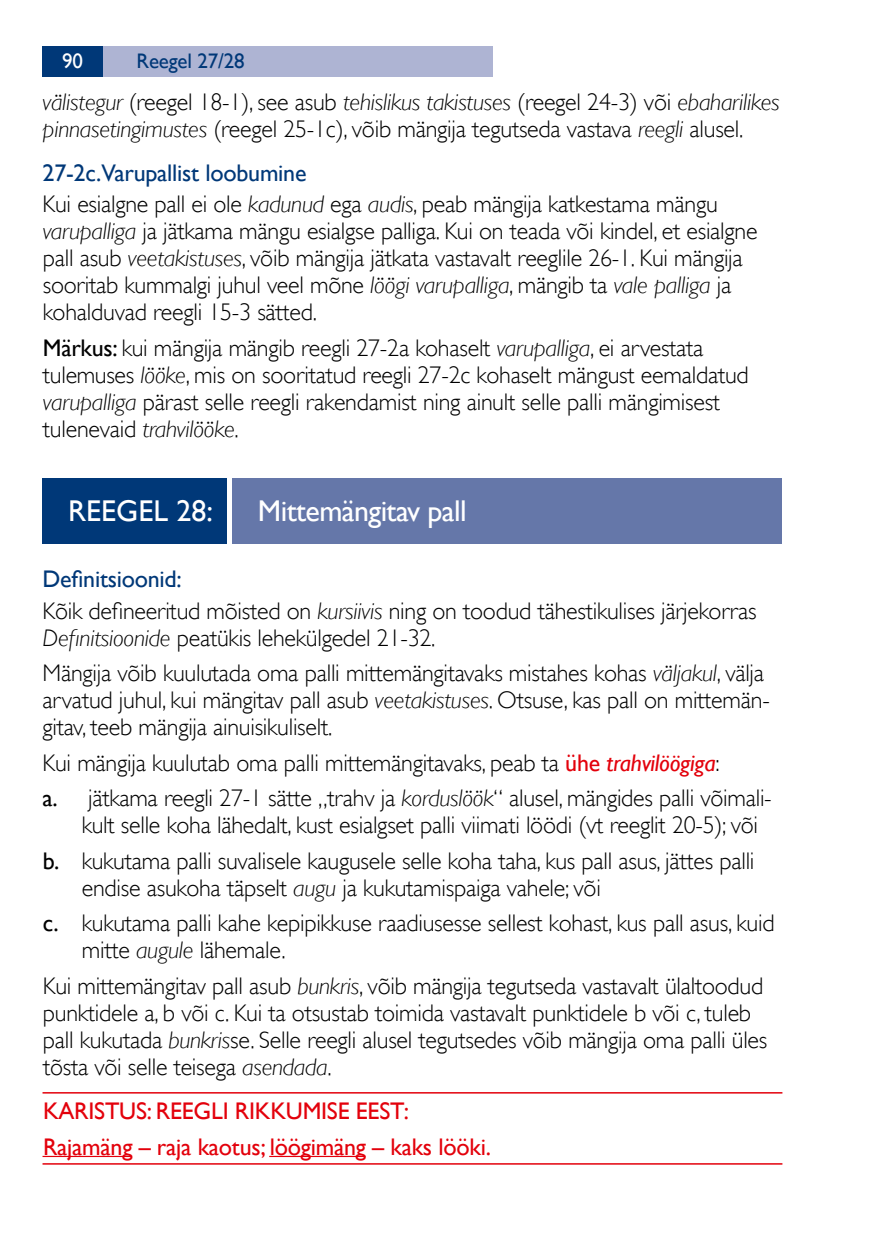
<style>
.page{position:relative;width:893px;height:1234px;background:#fff}
.page>*{position:absolute;margin:0;border:0;box-sizing:border-box;transform-origin:0 0}
.t1{font:30px "Gill Sans";letter-spacing:-.02em;color:#fff}
.t2{font:30px "Gill Sans";color:#fff}
.t3{font:300 24px/27px "Gill Sans";letter-spacing:-.01em;color:#000}
.t4{font:24px/35.4px "Gill Sans";letter-spacing:-.01em;color:#e3000b}
.t5{font:21px "Gill Sans";letter-spacing:-.01em;color:#003878}
.t6{font:21px "Gill Sans";color:#fff}
.s1{font-style:italic}
.s2{font-weight:400;color:#003878}
.s3{font-weight:400}
.s4{font-weight:400;color:#e3000b}
.s5{font-weight:400;font-style:italic;color:#e3000b}
</style>
<div class="page">
<div style="left:43px;top:46px;width:450px;height:30px;background:#aeb4d3"></div>
<div style="left:43px;top:46px;width:60px;height:30px;background:#003878"></div>
<hr style="left:43px;top:1091px;width:739px;height:2px;background:#e3000b">
<hr style="left:43px;top:1162px;width:739px;height:2px;background:#e3000b">
<hr style="left:43px;top:1155px;width:89px;height:1px;background:#e3000b">
<hr style="left:269px;top:1155px;width:96px;height:1px;background:#e3000b">
<div style="left:43px;top:478px;width:184px;height:65px;background:#003878"></div>
<div style="left:232px;top:478px;width:550px;height:65px;background:#6577a9"></div>
<p class="t6" style="left:62px;top:49px;width:22px">90</p>
<p class="t5" style="left:137px;top:49px;width:109px">Reegel 27/28</p>
<p class="t3" style="left:43px;top:88px;width:739px"><span class="s1">välistegur</span> (reegel 18-1), see asub <span class="s1">tehislikus takistuses</span> (reegel 24-3) või <span class="s1">ebaharilikes pinnasetingimustes</span> (reegel 25-1c), võib mängija tegutseda vastava <span class="s1">reegli</span> alusel.</p>
<p class="t3" style="left:43px;top:157px;width:677px;line-height:31.2px"><span class="s2">27-2c.Varupallist loobumine<br></span>Kui esialgne pall ei ole <span class="s1">kadunud</span> ega <span class="s1">audis</span>, peab mängija katkestama mängu</p>
<p class="t3" style="left:43px;top:217px;width:716px"><span class="s1">varupalliga</span> ja jätkama mängu esialgse palliga. Kui on teada või kindel, et esialgne pall asub <span class="s1">veetakistuses</span>, võib mängija jätkata vastavalt reeglile 26-1. Kui mängija sooritab kummalgi juhul veel mõne <span class="s1">löögi varupalliga</span>, mängib ta <span class="s1">vale palliga</span> ja kohalduvad reegli 15-3 sätted.</p>
<p class="t3" style="left:43px;top:334px;width:707px"><span class="s3">Märkus:</span> kui mängija mängib reegli 27-2a kohaselt <span class="s1">varupalliga</span>, ei arvestata tulemuses <span class="s1">lööke</span>, mis on sooritatud reegli 27-2c kohaselt mängust eemaldatud <span class="s1">varupalliga</span> pärast selle reegli rakendamist ning ainult selle palli mängimisest tulenevaid <span class="s1">trahvilööke</span>.</p>
<p class="t2" style="left:68px;top:493px;width:146px">REEGEL 28:</p>
<p class="t1" style="left:258px;top:493px;width:210px">Mittemängitav pall</p>
<p class="t3" style="left:43px;top:563px;width:716px;line-height:31.2px"><span class="s2">Definitsioonid:<br></span>Kõik defineeritud mõisted on <span class="s1">kursiivis</span> ning on toodud tähestikulises järjekorras</p>
<p class="t3" style="left:43px;top:620px;width:723px;line-height:35.4px"><span class="s1">Definitsioonide</span> peatükis lehekülgedel 21-32.<br>Mängija võib kuulutada oma palli mittemängitavaks mistahes kohas <span class="s1">väljakul</span>, välja</p>
<p class="t3" style="left:43px;top:686px;width:729px">arvatud juhul, kui mängitav pall asub <span class="s1">veetakistuses</span>. Otsuse, kas pall on mittemän&shy;gitav, teeb mängija ainuisikuliselt.</p>
<p class="t3" style="left:43px;top:745px;width:731px;line-height:35.4px">Kui mängija kuulutab oma palli mittemängitavaks, peab ta <span class="s4">ühe</span> <span class="s5">trahvilöögiga</span>:<br><span class="s3">a.</span> jätkama reegli 27-1 sätte „trahv ja <span class="s1">korduslöök</span>“ alusel, mängides palli võimali-</p>
<p class="t3" style="left:43px;top:807px;width:717px;line-height:35.4px;text-align:right">kult selle koha lähedalt, kust esialgset palli viimati löödi (vt reeglit 20-5); või<br><span class="s3">b.</span> kukutama palli suvalisele kaugusele selle koha taha, kus pall asus, jättes palli</p>
<p class="t3" style="left:43px;top:870px;width:733px;line-height:35.4px;text-indent:39px">endise asukoha täpselt <span class="s1">augu</span> ja kukutamispaiga vahele; või<br><span class="s3">c.</span> kukutama palli kahe kepipikkuse raadiusesse sellest kohast, kus pall asus, kuid</p>
<p class="t3" style="left:43px;top:932px;width:722px;line-height:35.4px;text-indent:39px">mitte <span class="s1">augule</span> lähemale.<br>Kui mittemängitav pall asub <span class="s1">bunkris</span>, võib mängija tegutseda vastavalt ülaltoodud</p>
<p class="t3" style="left:43px;top:999px;width:726px">punktidele a, b või c. Kui ta otsustab toimida vastavalt punktidele b või c, tuleb pall kukutada <span class="s1">bunkris</span>se. Selle reegli alusel tegutsedes võib mängija oma palli üles tõsta või selle teisega <span class="s1">asendada</span>.</p>
<p class="t4" style="left:43px;top:1092px;width:449px">KARISTUS: REEGLI RIKKUMISE EEST:<br>Rajamäng – raja kaotus; löögimäng – kaks lööki.</p>
</div>
